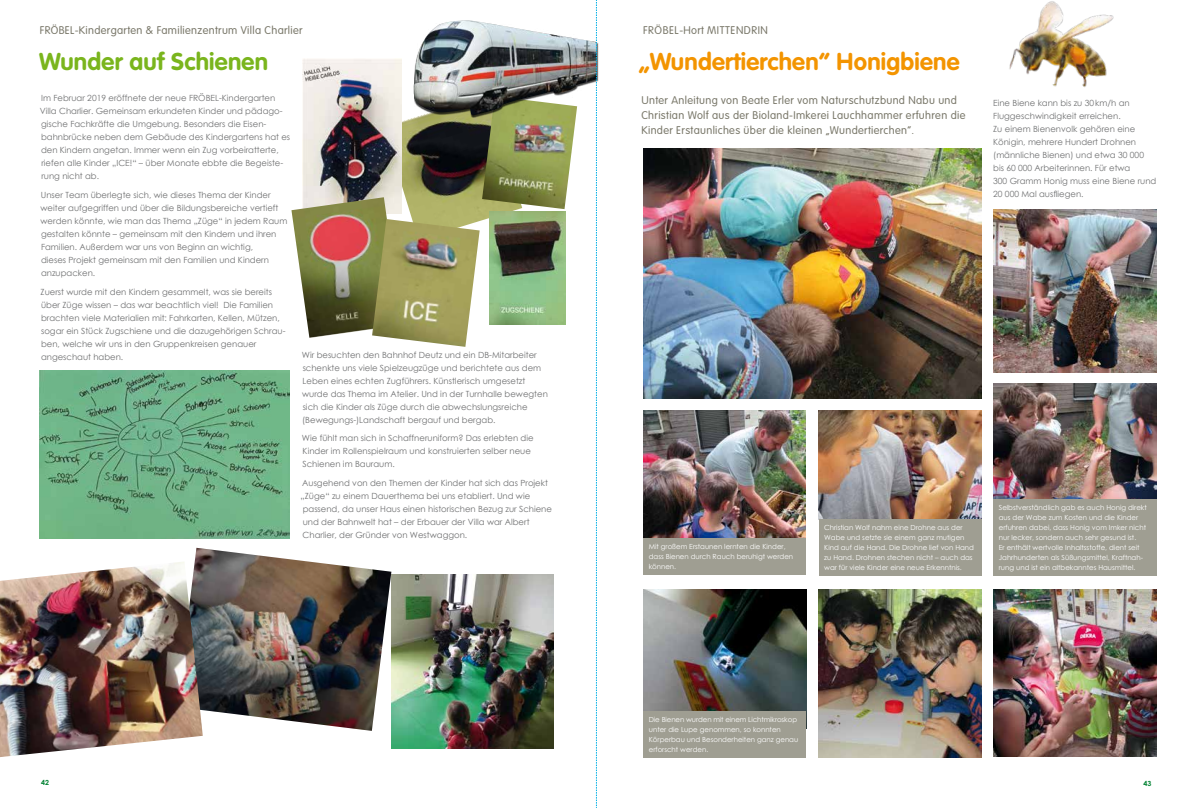
<style>
.page{position:relative;width:1191px;height:808px;background:#fff}
.page>*{position:absolute;margin:0;border:0;box-sizing:border-box;transform-origin:0 0}
.t1{font:700 24px "VAG Rounded";letter-spacing:.01em;color:#f39400}
.t2{font:700 24px "VAG Rounded";letter-spacing:.01em;color:#7ab51d}
.t3{font:300 11px/15px "VAG Rounded";letter-spacing:.03em;color:#7a786a}
.t4{font:300 11px "VAG Rounded";letter-spacing:.05em;color:#7a786a}
.t5{font:8.5px/13px "Century Gothic";color:#707172}
.t6{font:7px/10px "Century Gothic";color:#fff}
.t7{font:700 7px "Century Gothic";color:#008132}
</style>
<div class="page">
<img style="left:391px;top:575px;width:162px;height:173px">
<img style="left:402px;top:118px;width:117px;height:117px">
<img style="left:194px;top:548px;width:197px;height:183px">
<img style="left:303px;top:59px;width:99px;height:138px">
<img style="left:291px;top:197px;width:111px;height:141px">
<img style="left:372px;top:219px;width:107px;height:128px">
<img style="left:482px;top:118px;width:94px;height:91px">
<img style="left:489px;top:211px;width:76px;height:113px">
<img style="left:0;top:561px;width:203px;height:196px">
<img style="left:40px;top:370px;width:249px;height:168px">
<img style="left:643px;top:148px;width:338px;height:250px">
<img style="left:993px;top:383px;width:163px;height:116px">
<img style="left:993px;top:589px;width:163px;height:168px">
<img style="left:993px;top:209px;width:163px;height:163px">
<img style="left:643px;top:589px;width:163px;height:122px">
<img style="left:818px;top:410px;width:163px;height:109px">
<img style="left:818px;top:589px;width:163px;height:168px">
<img style="left:643px;top:410px;width:162px;height:128px">
<img style="left:1009px;top:1px;width:105px;height:86px">
<div style="left:643px;top:711px;width:163px;height:46px;background:#9f9e92"></div>
<div style="left:818px;top:519px;width:163px;height:57px;background:#9f9e92"></div>
<div style="left:993px;top:499px;width:163px;height:77px;background:#9f9e92"></div>
<div style="left:643px;top:538px;width:162px;height:37px;background:#9f9e92"></div>
<div style="left:414px;top:21px;width:184px;height:97px;background:#000;opacity:.75"></div>
<img style="left:413px;top:20px;width:183px;height:96px">
<svg style="left:596px;top:0;width:1px;height:808px"></svg>
<p class="t3" style="left:40px;top:23px;width:264px">FRÖBEL-Kindergarten &amp; Familienzentrum Villa Charlier</p>
<h1 class="t2" style="left:39px;top:47px;width:230px">Wunder auf Schienen</h1>
<p class="t5" style="left:40px;top:92px;width:252px">Im Februar 2019 eröffnete der neue FRÖBEL-Kindergarten Villa Charlier. Gemeinsam erkundeten Kinder und pädago&shy;gische Fachkräfte die Umgebung. Besonders die Eisen&shy;bahnbrücke neben dem Gebäude des Kindergartens hat es den Kindern angetan. Immer wenn ein Zug vorbeiratterte, riefen alle Kinder „ICE!“ – über Monate ebbte die Begeiste&shy;rung nicht ab.</p>
<p class="t5" style="left:41px;top:188px;width:248px">Unser Team überlegte sich, wie dieses Thema der Kinder weiter aufgegriffen und über die Bildungsbereiche vertieft werden könnte, wie man das Thema „Züge“ in jedem Raum gestalten könnte – gemeinsam mit den Kindern und ihren Familien. Außerdem war uns von Beginn an wichtig,<br>dieses Projekt gemeinsam mit den Familien und Kindern anzupacken.</p>
<p class="t5" style="left:41px;top:285px;width:246px">Zuerst wurde mit den Kindern gesammelt, was sie bereits über Züge wissen – das war beachtlich viel! Die Familien brachten viele Materialien mit: Fahrkarten, Kellen, Mützen, sogar ein Stück Zugschiene und die dazugehörigen Schrau&shy;ben, welche wir uns in den Gruppenkreisen genauer angeschaut haben.</p>
<p class="t5" style="left:302px;top:348px;width:247px">Wir besuchten den Bahnhof Deutz und ein DB-Mitarbeiter schenkte uns viele Spielzeugzüge und berichtete aus dem Leben eines echten Zugführers. Künstlerisch umgesetzt wurde das Thema im Atelier. Und in der Turnhalle bewegten sich die Kinder als Züge durch die abwechslungsreiche (Bewegungs-)Landschaft bergauf und bergab.</p>
<p class="t5" style="left:302px;top:432px;width:233px">Wie fühlt man sich in Schaffneruniform? Das erlebten die<br>Kinder im Rollenspielraum und konstruierten selber neue<br>Schienen im Bauraum.</p>
<p class="t5" style="left:301px;top:476px;width:253px">Ausgehend von den Themen der Kinder hat sich das Projekt „Züge“ zu einem Dauerthema bei uns etabliert. Und wie passend, da unser Haus einen historischen Bezug zur Schiene und der Bahnwelt hat – der Erbauer der Villa war Albert Charlier, der Gründer von Westwaggon.</p>
<p class="t4" style="left:643px;top:24px;width:126px">FRÖBEL-Hort MITTENDRIN</p>
<h1 class="t1" style="left:639px;top:47px;width:322px">„Wundertierchen“ Honigbiene</h1>
<p class="t3" style="left:641px;top:92px;width:325px">Unter Anleitung von Beate Erler vom Naturschutzbund Nabu und<br>Christian Wolf aus der Bioland-Imkerei Lauchhammer erfuhren die<br>Kinder Erstaunliches über die kleinen „Wundertierchen“.</p>
<p class="t5" style="left:993px;top:97px;width:165px">Eine Biene kann bis zu 30km/h an<br>Fluggeschwindigkeit erreichen.<br>Zu einem Bienenvolk gehören eine<br>Königin, mehrere Hundert Drohnen (männliche Bienen) und etwa 30 000 bis 60 000 Arbeiterinnen. Für etwa<br>300 Gramm Honig muss eine Biene rund<br>20 000 Mal ausfliegen.</p>
<p class="t6" style="left:649px;top:541px;width:146px">Mit großem Erstaunen lernten die Kinder, dass Bienen durch Rauch beruhigt werden können.</p>
<p class="t6" style="left:824px;top:523px;width:151px">Christian Wolf nahm eine Drohne aus der Wabe und setzte sie einem ganz mutigen Kind auf die Hand. Die Drohne lief von Hand zu Hand. Drohnen stechen nicht – auch das war für viele Kinder eine neue Erkenntnis.</p>
<p class="t6" style="left:999px;top:503px;width:149px">Selbstverständlich gab es auch Honig direkt aus der Wabe zum Kosten und die Kinder erfuhren dabei, dass Honig vom Imker nicht nur lecker, sondern auch sehr gesund ist.<br>Er enthält wertvolle Inhaltsstoffe, dient seit Jahrhunderten als Süßungsmittel, Kraftnah&shy;rung und ist ein altbekanntes Hausmittel.</p>
<p class="t6" style="left:649px;top:714px;width:151px">Die Bienen wurden mit einem Lichtmikroskop unter die Lupe genommen, so konnten Körperbau und Besonderheiten ganz genau erforscht werden.</p>
<p class="t7" style="left:41px;top:777px;width:9px">42</p>
<p class="t7" style="left:1143px;top:778px;width:9px">43</p>
</div>
